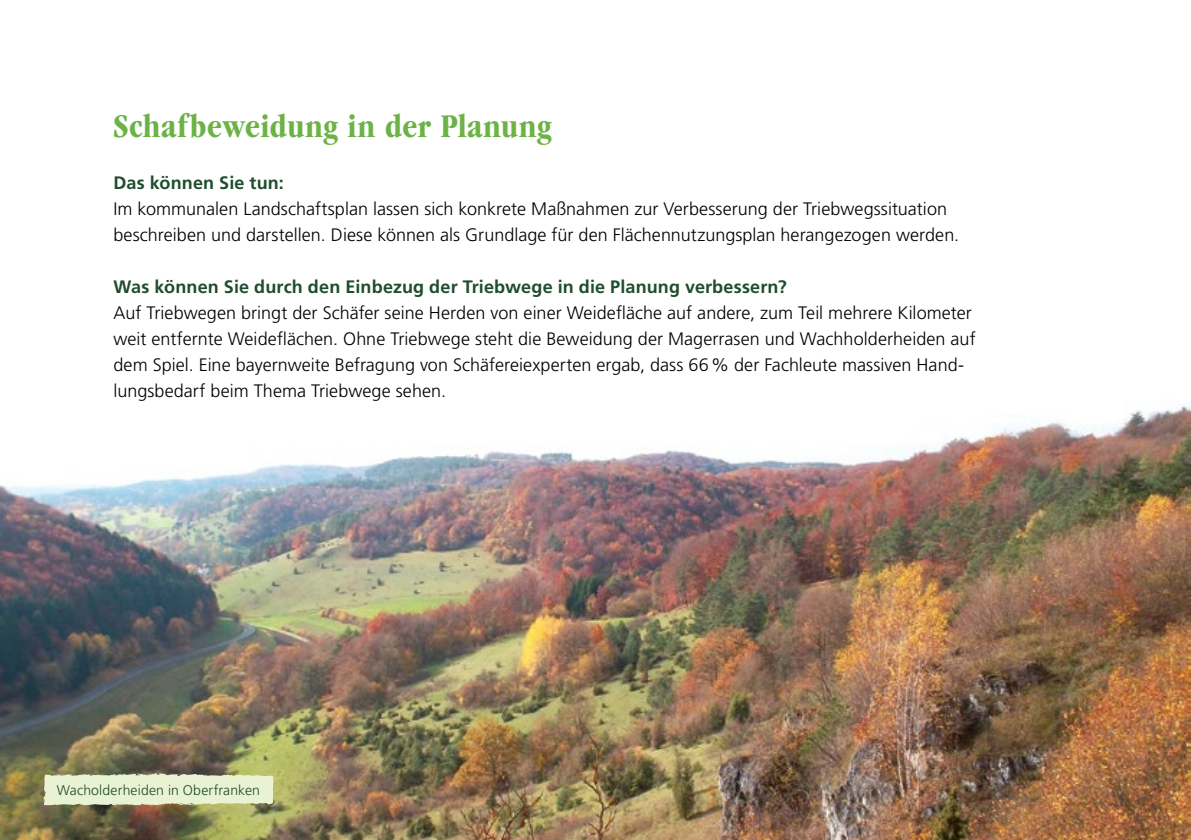
<style>
.page{position:relative;width:1191px;height:840px;background:#fff}
.page>*{position:absolute;margin:0;border:0;box-sizing:border-box;transform-origin:0 0}
.t1{font:34px "Garam ITCSB Bol Con";letter-spacing:.005em;color:#6cb245}
.t2{font:300 18px/26px "Frutiger LT Std";letter-spacing:.005em;color:#000}
.t3{font:700 18px "Frutiger LT Std";letter-spacing:.01em;color:#1f4d2d}
.t4{font:300 14px "Frutiger LT Std";letter-spacing:.01em;color:#1f4d2d}
</style>
<div class="page">
<img style="left:0;top:405px;width:1191px;height:434px">
<svg style="left:43px;top:772px;width:231px;height:33px;background:#dbe3c2"></svg>
<h1 class="t1" style="left:113px;top:109px;width:440px">Schafbeweidung in der Planung</h1>
<p class="t3" style="left:113px;top:172px;width:172px">Das können Sie tun:</p>
<p class="t2" style="left:113px;top:196px;width:847px">Im kommunalen Landschaftsplan lassen sich konkrete Maßnahmen zur Verbesserung der Triebwegssituation beschreiben und darstellen. Diese können als Grundlage für den Flächennutzungsplan herangezogen werden.</p>
<p class="t3" style="left:113px;top:276px;width:675px">Was können Sie durch den Einbezug der Triebwege in die Planung verbessern?</p>
<p class="t2" style="left:113px;top:300px;width:863px">Auf Triebwegen bringt der Schäfer seine Herden von einer Weidefläche auf andere, zum Teil mehrere Kilometer weit entfernte Weideflächen. Ohne Triebwege steht die Beweidung der Magerrasen und Wachholderheiden auf dem Spiel. Eine bayernweite Befragung von Schäfereiexperten ergab, dass 66% der Fachleute massiven Hand&shy;lungsbedarf beim Thema Triebwege sehen.</p>
<p class="t4" style="left:57px;top:781px;width:205px">Wacholderheiden in Oberfranken</p>
</div>
